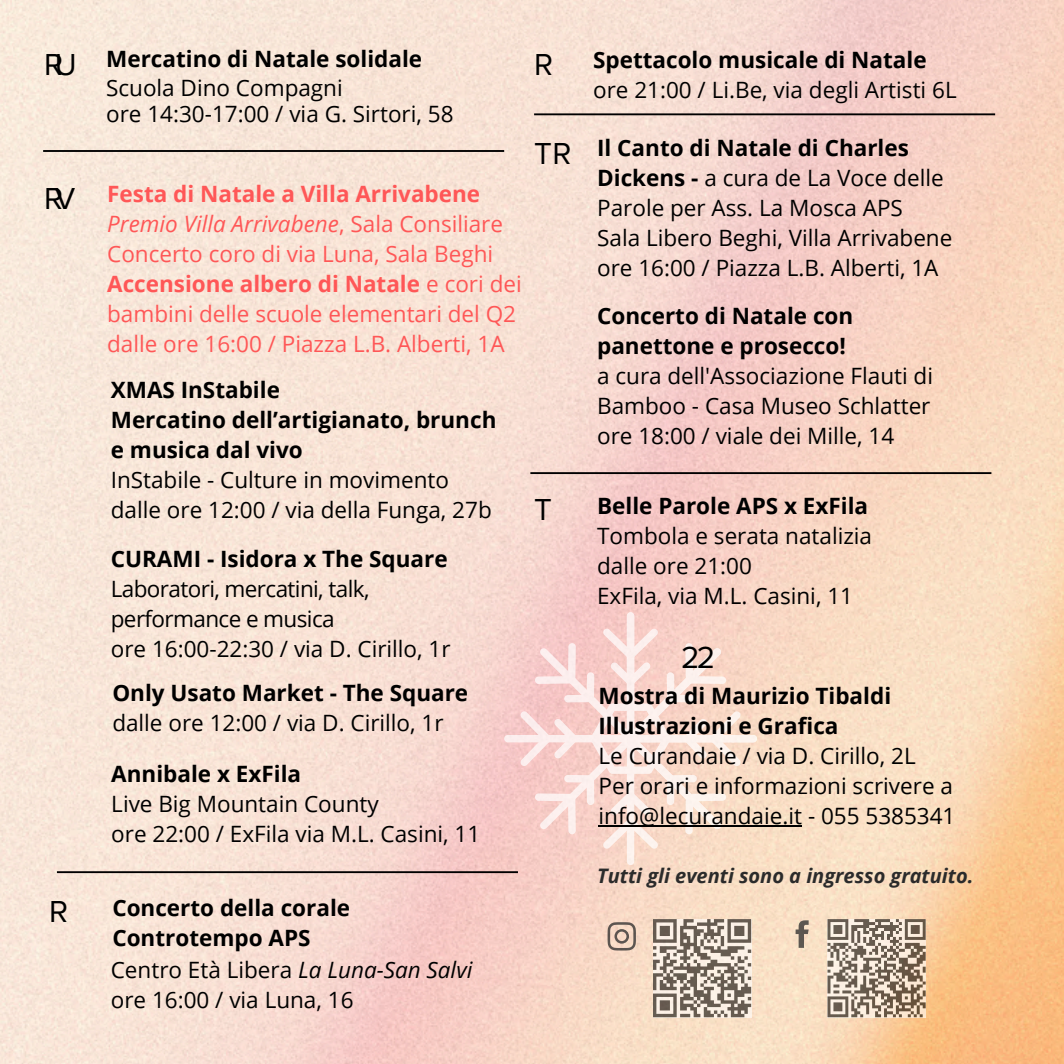
<style>
.page{position:relative;width:1064px;height:1064px;background:#fff}
.page>*{position:absolute;margin:0;border:0;box-sizing:border-box;transform-origin:0 0}
.t1{font:31.25px "Proxima Nova";color:#000}
.t2{font:22.5px/30px "Open Sans";color:#000}
.t3{font:22.5px/30px "Open Sans";color:#ff5757}
.t4{font:700 22.5px/30px "Open Sans";color:#000}
.t5{font:22.5px/30px "Open Sans";letter-spacing:-.025em;color:#000}
.t6{font:italic 700 20px "Open Sans";color:#2b2b2b}
.s1{font-weight:700}
.s2{font-style:italic}
.s3{font-weight:400}
</style>
<div class="page">
<img style="left:0;top:0;width:1063px;height:1063px">
<div style="left:626px;top:612px;width:8px;height:131px;background:#fcefed;border-radius:4px"></div>
<div style="left:626px;top:733px;width:8px;height:131px;background:#fcf3ee;border-radius:4px"></div>
<div style="left:625px;top:734px;width:131px;height:8px;background:#fdf4ed;border-radius:4px"></div>
<div style="left:504px;top:734px;width:131px;height:8px;background:#fceeee;border-radius:4px"></div>
<svg style="left:520px;top:628px;width:220px;height:220px;background:#f7d8d0"></svg>
<hr style="left:43px;top:150px;width:461px;height:2px;background:#000">
<hr style="left:534px;top:113px;width:460px;height:2px;background:#000">
<hr style="left:530px;top:472px;width:461px;height:2px;background:#000">
<hr style="left:598px;top:825px;width:204px;height:1px;background:#000">
<hr style="left:57px;top:871px;width:461px;height:1px;background:#000">
<svg style="left:827px;top:918px;width:98px;height:98px;background:#aea091"></svg>
<svg style="left:652px;top:918px;width:99px;height:98px;background:#aca197"></svg>
<svg style="left:607px;top:921px;width:28px;height:29px"></svg>
<svg style="left:795px;top:920px;width:13px;height:27px"></svg>
<h3 class="t1" style="left:44px;top:46px;width:29px">13</h3>
<p class="t2" style="left:106px;top:45px;width:349px;line-height:27.2px"><span class="s1">Mercatino di Natale solidale<br></span>Scuola Dino Compagni<br>ore 14:30-17:00 / via G. Sirtori, 58</p>
<p class="t1" style="left:44px;top:180px;width:29px">14</p>
<p class="t3" style="left:107px;top:178px;width:416px"><span class="s1">Festa di Natale a Villa Arrivabene </span><span class="s2">Premio Villa Arrivabene</span>, Sala Consiliare Concerto coro di via Luna, Sala Beghi <span class="s1">Accensione albero di Natale</span> e cori dei bambini delle scuole elementari del Q2 dalle ore 16:00 / Piazza L.B. Alberti, 1A</p>
<h3 class="t4" style="left:111px;top:374px;width:387px">XMAS InStabile<br>Mercatino dell’artigianato, brunch e musica dal vivo<br><span class="s3">InStabile - Culture in movimento dalle ore 12:00 / via della Funga, 27b</span></h3>
<p class="t5" style="left:111px;top:543px;width:338px"><span class="s1">CURAMI - Isidora x The Square<br></span>Laboratori, mercatini, talk, performance e musica</p>
<p class="t2" style="left:111px;top:633px;width:341px">ore 16:00-22:30 / via D. Cirillo, 1r</p>
<p class="t2" style="left:112px;top:676px;width:357px"><span class="s1">Only Usato Market - The Square </span>dalle ore 12:00 / via D. Cirillo, 1r</p>
<p class="t1" style="left:49px;top:892px;width:12px">1</p>
<p class="t2" style="left:111px;top:757px;width:370px"><span class="s1">Annibale x ExFila<br></span>Live Big Mountain County<br>ore 22:00 / ExFila via M.L. Casini, 11</p>
<h3 class="t4" style="left:112px;top:892px;width:239px">Concerto della corale<br>Controtempo APS</h3>
<p class="t2" style="left:111px;top:953px;width:363px">Centro Età Libera <span class="s2">La Luna-San Salvi </span>ore 16:00 / via Luna, 16</p>
<h3 class="t1" style="left:534px;top:46px;width:12px">1</h3>
<h3 class="t2" style="left:593px;top:45px;width:365px"><span class="s1">Spettacolo musicale di Natale </span>ore 21:00 / Li.Be, via degli Artisti 6L</h3>
<h3 class="t1" style="left:534px;top:135px;width:30px">21</h3>
<p class="t2" style="left:597px;top:132px;width:356px"><span class="s1">Il Canto di Natale di Charles<br>Dickens -</span> a cura de La Voce delle<br>Parole per Ass. La Mosca APS<br>Sala Libero Beghi, Villa Arrivabene ore 16:00 / Piazza L.B. Alberti, 1A</p>
<h3 class="t2" style="left:597px;top:300px;width:337px"><span class="s1">Concerto di Natale con panettone e prosecco!<br></span>a cura dell'Associazione Flauti di<br>Bamboo - Casa Museo Schlatter ore 18:00 / viale dei Mille, 14</h3>
<p class="t1" style="left:534px;top:491px;width:20px">2</p>
<h3 class="t2" style="left:597px;top:490px;width:276px"><span class="s1">Belle Parole APS x ExFila<br></span>Tombola e serata natalizia dalle ore 21:00<br>ExFila, via M.L. Casini, 11</h3>
<h3 class="t2" style="left:598px;top:679px;width:358px"><span class="s1">Mostra di Maurizio Tibaldi<br>Illustrazioni e Grafica<br></span>Le Curandaie / via D. Cirillo, 2L<br>Per orari e informazioni scrivere a info@lecurandaie.it - 055 5385341</h3>
<h3 class="t6" style="left:597px;top:861px;width:378px">Tutti gli eventi sono a ingresso gratuito.</h3>
</div>
